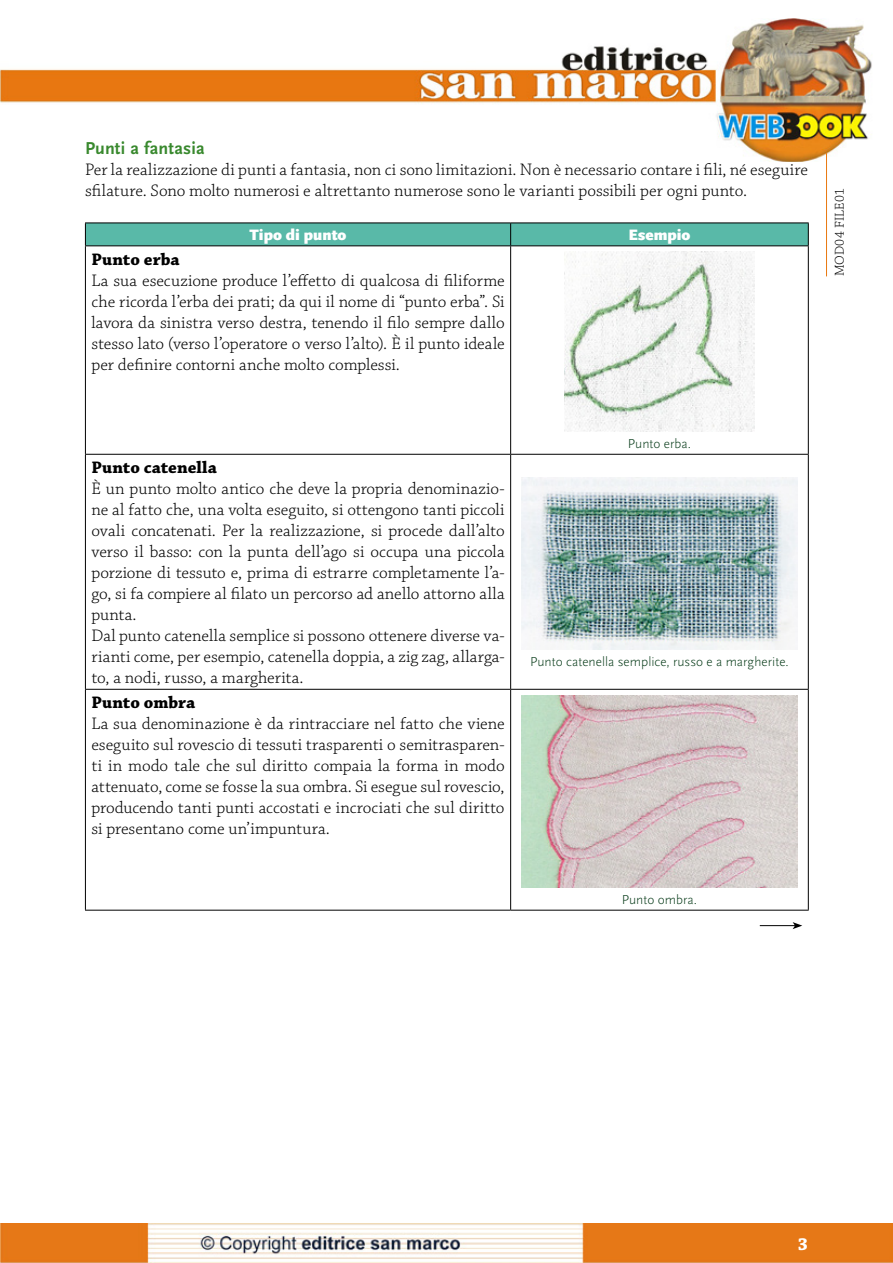
<style>
.page{position:relative;width:893px;height:1263px;background:#fff}
.page>*{position:absolute;margin:0;border:0;box-sizing:border-box;transform-origin:0 0}
.t1{font:700 18px "Scala Sans";letter-spacing:.01em;color:#39892e}
.t2{font:700 18px "Chaparral Pro";color:#fff}
.t3{font:300 17.55px/21px "Chaparral Pro";color:#000}
.t4{font:700 17.55px "Chaparral Pro";color:#000}
.t5{font:900 15.75px "Scala Sans";color:#fff}
.t6{font:300 13.5px "Scala Sans";letter-spacing:.005em;color:#003613}
.t7{font:300 13.5px "Chaparral Pro";letter-spacing:.02em;color:#000}
</style>
<div class="page">
<img style="left:0;top:1224px;width:893px;height:39px">
<img style="left:0;top:19px;width:872px;height:143px">
<hr style="left:826px;top:153px;width:1px;height:123px;background:#e97810">
<hr style="left:85px;top:246px;width:1px;height:208px;background:#000">
<hr style="left:510px;top:246px;width:1px;height:208px;background:#000">
<hr style="left:808px;top:246px;width:1px;height:208px;background:#000">
<hr style="left:85px;top:454px;width:426px;height:1px;background:#000">
<hr style="left:85px;top:455px;width:1px;height:234px;background:#000">
<hr style="left:511px;top:454px;width:298px;height:1px;background:#000">
<hr style="left:510px;top:455px;width:1px;height:234px;background:#000">
<hr style="left:808px;top:455px;width:1px;height:234px;background:#000">
<hr style="left:85px;top:689px;width:426px;height:1px;background:#000">
<hr style="left:85px;top:690px;width:1px;height:220px;background:#000">
<hr style="left:511px;top:689px;width:298px;height:1px;background:#000">
<hr style="left:510px;top:690px;width:1px;height:220px;background:#000">
<hr style="left:808px;top:690px;width:1px;height:220px;background:#000">
<hr style="left:85px;top:910px;width:426px;height:1px;background:#000">
<hr style="left:511px;top:910px;width:298px;height:1px;background:#000">
<div style="left:85px;top:223px;width:724px;height:22px;background:#59b9a8"></div>
<hr style="left:85px;top:245px;width:426px;height:1px;background:#000">
<hr style="left:511px;top:245px;width:298px;height:1px;background:#000">
<img style="left:565px;top:252px;width:189px;height:180px">
<img style="left:521px;top:478px;width:277px;height:171px">
<img style="left:521px;top:695px;width:277px;height:193px">
<hr style="left:760px;top:925px;width:35px;height:1px;background:#000">
<svg style="left:793px;top:922px;width:9px;height:7px"></svg>
<p class="t1" style="left:85px;top:138px;width:121px">Punti a fantasia</p>
<p class="t3" style="left:85px;top:159px;width:724px">Per la realizzazione di punti a fantasia, non ci sono limitazioni. Non è necessario contare i fili, né eseguire sfilature. Sono molto numerosi e altrettanto numerose sono le varianti possibili per ogni punto.</p>
<p class="t5" style="left:250px;top:226px;width:98px">Tipo di punto</p>
<p class="t5" style="left:628px;top:226px;width:63px">Esempio</p>
<p class="t4" style="left:91px;top:249px;width:90px">Punto erba</p>
<p class="t3" style="left:91px;top:271px;width:415px;text-align:justify">La sua esecuzione produce l’effetto di qualcosa di filiforme che ricorda l’erba dei prati; da qui il nome di “punto erba”. Si lavora da sinistra verso destra, tenendo il filo sempre dallo stesso lato (verso l’operatore o verso l’alto). È il punto ideale per definire contorni anche molto complessi.</p>
<p class="t4" style="left:91px;top:457px;width:127px">Punto catenella</p>
<p class="t3" style="left:91px;top:479px;width:415px">È un punto molto antico che deve la propria denominazio&shy;ne al fatto che, una volta eseguito, si ottengono tanti piccoli ovali concatenati. Per la realizzazione, si procede dall’alto verso il basso: con la punta dell’ago si occupa una piccola porzione di tessuto e, prima di estrarre completamente l’a&shy;go, si fa compiere al filato un percorso ad anello attorno alla punta.<br>Dal punto catenella semplice si possono ottenere diverse va&shy;rianti come, per esempio, catenella doppia, a zig zag, allarga&shy;to, a nodi, russo, a margherita.</p>
<p class="t4" style="left:91px;top:692px;width:105px">Punto ombra</p>
<p class="t3" style="left:91px;top:714px;width:415px;text-align:justify">La sua denominazione è da rintracciare nel fatto che viene eseguito sul rovescio di tessuti trasparenti o semitrasparen&shy;ti in modo tale che sul diritto compaia la forma in modo attenuato, come se fosse la sua ombra. Si esegue sul rovescio, producendo tanti punti accostati e incrociati che sul diritto si presentano come un’impuntura.</p>
<p class="t6" style="left:628px;top:436px;width:65px">Punto erba.</p>
<p class="t6" style="left:530px;top:654px;width:260px">Punto catenella semplice, russo e a margherite.</p>
<p class="t6" style="left:622px;top:892px;width:77px">Punto ombra.</p>
<p class="t7" style="left:832px;top:276px;width:90px;rotate:-90deg">MOD04 FILE01</p>
<p class="t2" style="left:798px;top:1233px;width:12px">3</p>
</div>
